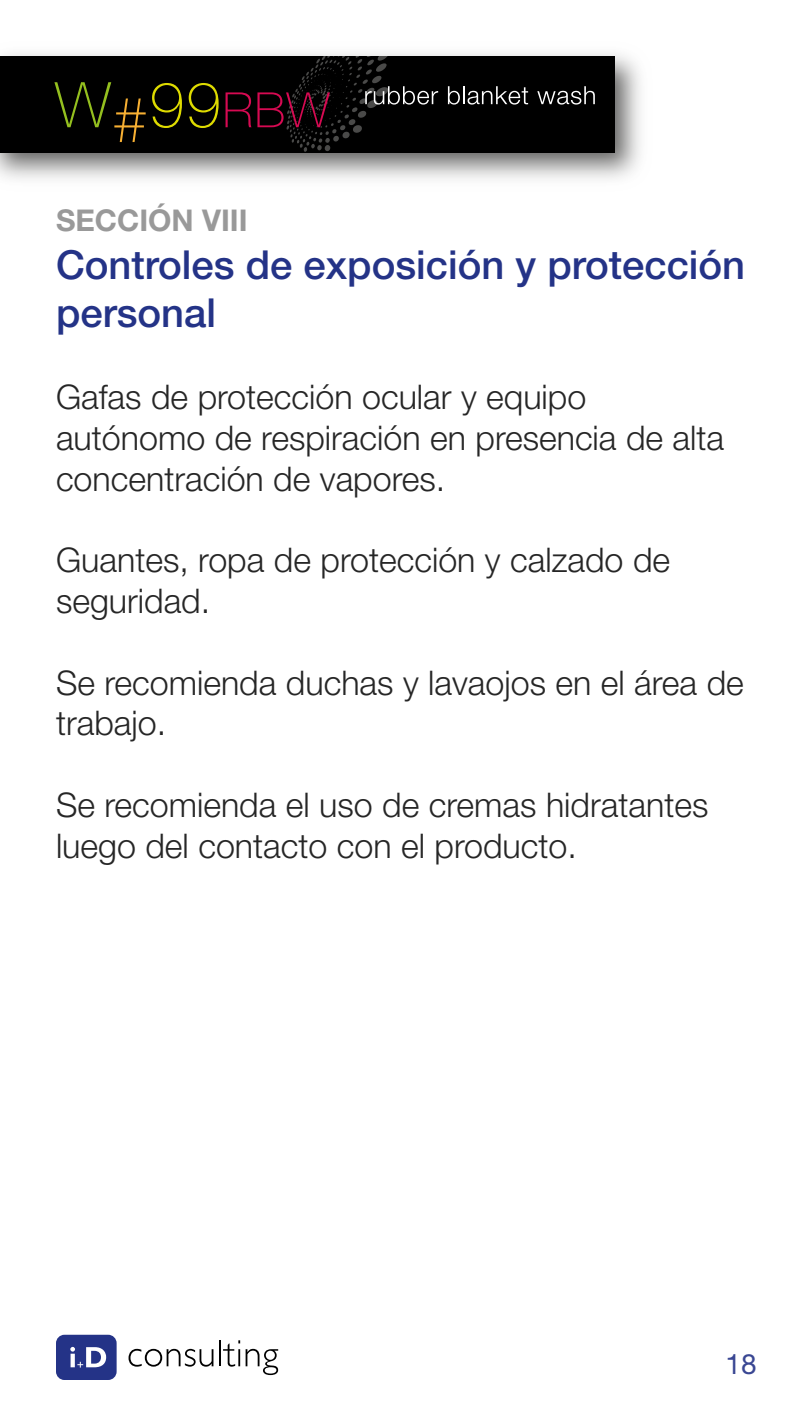
<style>
.page{position:relative;width:800px;height:1420px;background:#fff}
.page>*{position:absolute;margin:0;border:0;box-sizing:border-box;transform-origin:0 0}
.t1{font:500 40px/48px "Helvetica Neue LT Std";color:#243387}
.t2{font:300 34px/40.8px "Helvetica Neue LT Std";color:#262626}
.t3{font:700 30px "Helvetica Neue LT Std";color:#999}
.t4{font:28px "Helvetica Neue LT Std";color:#3a4793}
</style>
<div class="page">
<svg style="left:129px;top:1349px;width:84px;height:18px"></svg>
<hr style="left:219px;top:1340px;width:2px;height:26px;background:#000">
<svg style="left:223px;top:1340px;width:17px;height:27px"></svg>
<svg style="left:246px;top:1349px;width:32px;height:26px"></svg>
<svg style="left:56px;top:1335px;width:61px;height:45px"></svg>
<img style="left:0;top:53px;width:641px;height:126px">
<div style="left:0;top:57px;width:615px;height:96px;background:#000"></div>
<svg style="left:448px;top:86px;width:80px;height:19px"></svg>
<svg style="left:537px;top:86px;width:58px;height:19px"></svg>
<svg style="left:54px;top:82px;width:92px;height:60px"></svg>
<svg style="left:152px;top:83px;width:30px;height:45px"></svg>
<svg style="left:189px;top:83px;width:30px;height:45px"></svg>
<svg style="left:226px;top:57px;width:212px;height:95px"></svg>
<p class="t3" style="left:56px;top:202px;width:193px">SECCIÓN VIII</p>
<p class="t1" style="left:56px;top:241px;width:691px">Controles de exposición y protección personal</p>
<p class="t2" style="left:56px;top:376px;width:670px">Gafas de protección ocular y equipo autónomo de respiración en presencia de alta concentración de vapores.</p>
<p class="t2" style="left:56px;top:539px;width:616px">Guantes, ropa de protección y calzado de seguridad.</p>
<p class="t2" style="left:56px;top:661px;width:689px">Se recomienda duchas y lavaojos en el área de trabajo.</p>
<p class="t2" style="left:56px;top:784px;width:654px">Se recomienda el uso de cremas hidratantes luego del contacto con el producto.</p>
<p class="t4" style="left:725px;top:1347px;width:33px">18</p>
</div>
